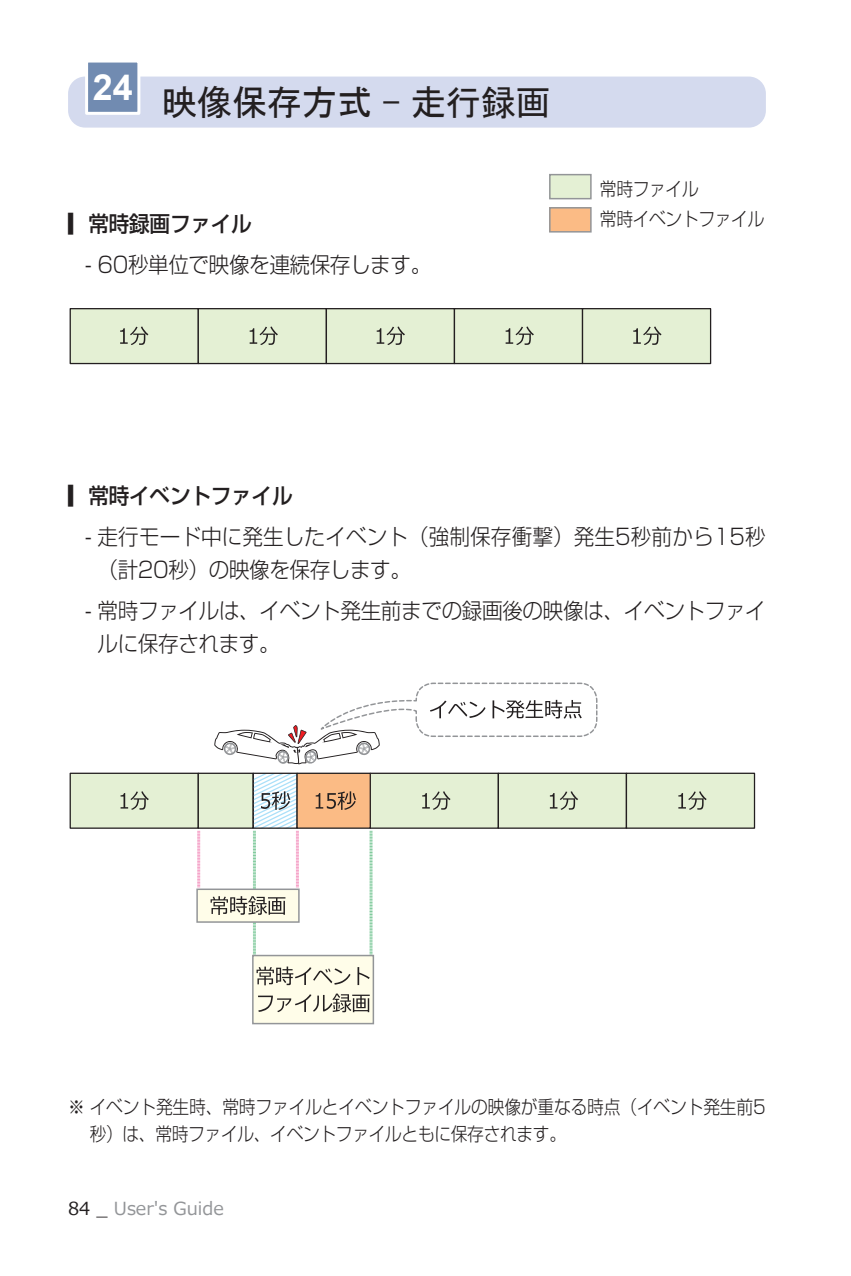
<style>
.page{position:relative;width:851px;height:1276px;background:#fff}
.page>*{position:absolute;margin:0;border:0;box-sizing:border-box;transform-origin:0 0}
.t1{font:35.4px "MS P Gothic";letter-spacing:-.01em;color:#231f20}
.t2{font:300 21.9px/32.7px "Shin Go Pro";letter-spacing:-.02em;color:#231f20;scale:.94 1}
.t3{font:300 21.9px/32.7px "Shin Go Pro";letter-spacing:.005em;color:#231f20;scale:.94 1}
.t4{font:500 21.9px "Shin Go Pro";letter-spacing:-.01em;color:#231f20;scale:.94 1}
.t5{font:300 18.6px/27px "Shin Go Pro";letter-spacing:-.01em;color:#231f20;scale:.9 1}
.t6{font:18px "Meiryo";color:#939598}
.s1{color:#231f20}
</style>
<div class="page">
<div style="left:68px;top:77px;width:697px;height:51px;background:#d4daee;border-radius:17px"></div>
<div style="left:87px;top:61px;width:52px;height:52px;background:#718bb1"></div>
<div style="left:85px;top:60px;width:55px;height:55px;border:3px solid #fff"></div>
<div style="left:70px;top:309px;width:128px;height:54px;background:#e4f0d4"></div>
<div style="left:70px;top:308px;width:129px;height:56px;border:1px solid #231f20"></div>
<div style="left:198px;top:309px;width:128px;height:54px;background:#e4f0d4"></div>
<div style="left:198px;top:308px;width:129px;height:56px;border:1px solid #231f20"></div>
<div style="left:326px;top:309px;width:128px;height:54px;background:#e4f0d4"></div>
<div style="left:326px;top:308px;width:129px;height:56px;border:1px solid #231f20"></div>
<div style="left:454px;top:309px;width:128px;height:54px;background:#e4f0d4"></div>
<div style="left:453px;top:308px;width:130px;height:56px;border:1px solid #231f20"></div>
<div style="left:582px;top:309px;width:128px;height:54px;background:#e4f0d4"></div>
<div style="left:581px;top:308px;width:130px;height:56px;border:1px solid #231f20"></div>
<div style="left:70px;top:773px;width:128px;height:55px;background:#e4f0d4"></div>
<div style="left:70px;top:772px;width:129px;height:57px;border:1px solid #231f20"></div>
<div style="left:370px;top:773px;width:128px;height:55px;background:#e4f0d4"></div>
<div style="left:369px;top:772px;width:130px;height:57px;border:1px solid #231f20"></div>
<div style="left:498px;top:773px;width:128px;height:55px;background:#e4f0d4"></div>
<div style="left:497px;top:772px;width:130px;height:57px;border:1px solid #231f20"></div>
<div style="left:626px;top:773px;width:128px;height:55px;background:#e4f0d4"></div>
<div style="left:625px;top:772px;width:130px;height:57px;border:1px solid #231f20"></div>
<div style="left:198px;top:773px;width:55px;height:55px;background:#e4f0d4"></div>
<div style="left:198px;top:772px;width:56px;height:57px;border:1px solid #231f20"></div>
<div style="left:297px;top:773px;width:73px;height:55px;background:#fbbb85"></div>
<div style="left:296px;top:772px;width:75px;height:57px;border:1px solid #231f20"></div>
<svg style="left:120px;top:326px;width:28px;height:19px"></svg>
<svg style="left:120px;top:791px;width:29px;height:19px"></svg>
<svg style="left:315px;top:791px;width:41px;height:19px"></svg>
<svg style="left:422px;top:791px;width:28px;height:19px"></svg>
<svg style="left:550px;top:791px;width:28px;height:19px"></svg>
<svg style="left:678px;top:791px;width:28px;height:19px"></svg>
<svg style="left:249px;top:326px;width:29px;height:19px"></svg>
<svg style="left:376px;top:326px;width:29px;height:19px"></svg>
<svg style="left:505px;top:326px;width:29px;height:19px"></svg>
<svg style="left:633px;top:326px;width:28px;height:19px"></svg>
<div style="left:549px;top:175px;width:41px;height:24px;background:#e4f0d4"></div>
<div style="left:549px;top:174px;width:42px;height:25px;border:2px solid #939598"></div>
<div style="left:549px;top:208px;width:41px;height:24px;background:#fbbb85"></div>
<div style="left:549px;top:207px;width:42px;height:26px;border:2px solid #939598"></div>
<svg style="left:197px;top:831px;width:3px;height:56px"></svg>
<svg style="left:369px;top:831px;width:3px;height:123px"></svg>
<div style="left:197px;top:889px;width:102px;height:33px;background:#fffde9"></div>
<svg style="left:210px;top:773px;width:89px;height:181px"></svg>
<div style="left:196px;top:888px;width:103px;height:35px;border:2px solid #939598"></div>
<div style="left:253px;top:955px;width:120px;height:68px;background:#fffde9"></div>
<svg style="left:256px;top:966px;width:94px;height:19px"></svg>
<svg style="left:357px;top:967px;width:12px;height:18px"></svg>
<svg style="left:258px;top:993px;width:111px;height:19px"></svg>
<div style="left:252px;top:954px;width:122px;height:70px;border:2px solid #939598"></div>
<svg style="left:214px;top:682px;width:384px;height:82px"></svg>
<h1 class="t1" style="left:93px;top:84px;width:459px"><sup>24</sup> 映像保存方式 - 走行録画</h1>
<p class="t4" style="left:68px;top:206px;width:197px">▎常時録画ファイル</p>
<p class="t2" style="left:85px;top:246px;width:370px">- 60秒単位で映像を連続保存します。</p>
<p class="t5" style="left:600px;top:172px;width:184px;line-height:30px">常時ファイル<br>常時イベントファイル</p>
<p class="t4" style="left:68px;top:478px;width:240px">▎常時イベントファイル</p>
<p class="t3" style="left:98px;top:518px;width:712px;text-indent:-13px">- 走行モード中に発生したイベント（強制保存衝撃）発生5秒前から15秒（計20秒）の映像を保存します。</p>
<p class="t2" style="left:98px;top:592px;width:712px;text-indent:-13px">- 常時ファイルは、イベント発生前までの録画後の映像は、イベントファイルに保存されます。</p>
<p class="t5" style="left:90px;top:1091px;width:752px;text-indent:-22px">※ イベント発生時、常時ファイルとイベントファイルの映像が重なる時点（イベント発生前5秒）は、常時ファイル、イベントファイルともに保存されます。</p>
<p class="t6" style="left:68px;top:1196px;width:157px"><span class="s1">84 _</span> User's Guide</p>
</div>
